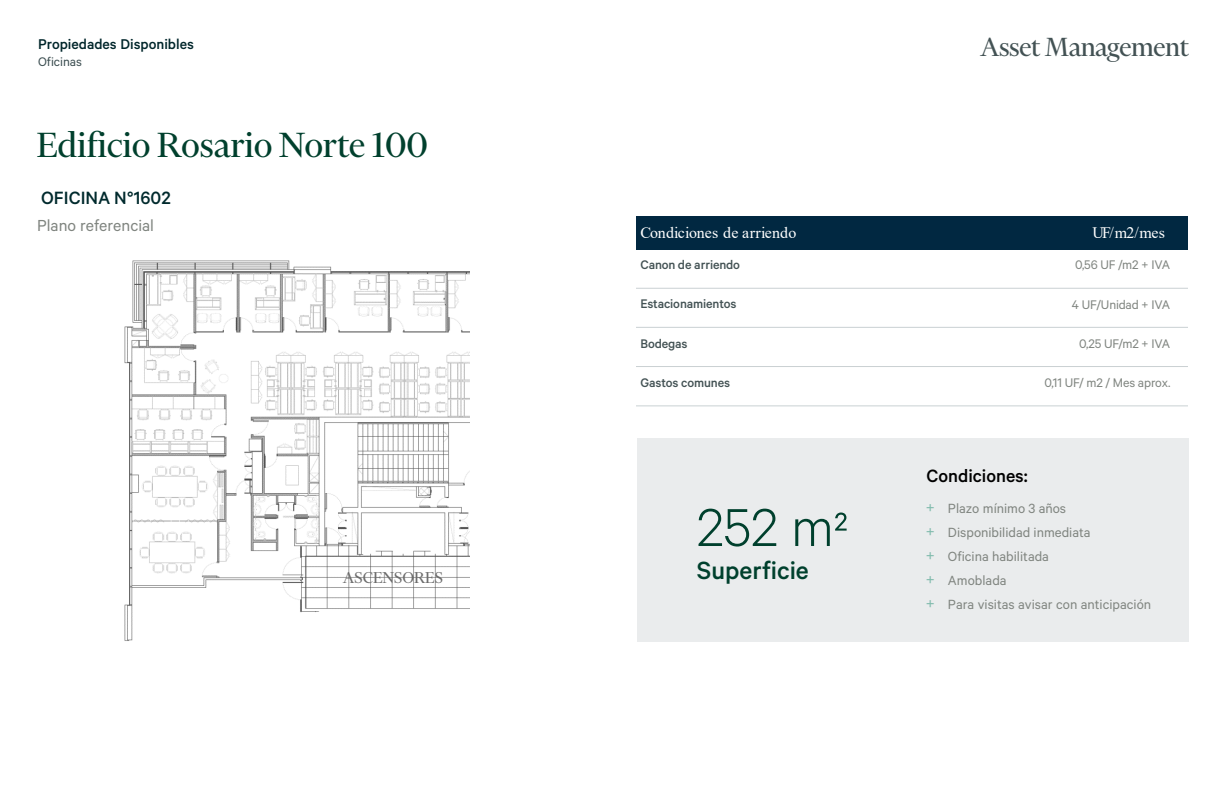
<style>
.page{position:relative;width:1224px;height:792px;background:#fff}
.page>*{position:absolute;margin:0;border:0;box-sizing:border-box;transform-origin:0 0}
.t1{font:300 60px "Calibre";color:#00402d}
.t2{font:40px "Financier Display";color:#00402d}
.t3{font:30px "Financier Display";letter-spacing:-.01em;color:#435254}
.t4{font:500 28px "Calibre";color:#00402d}
.t5{font:500 20px "Calibre";color:#002a2d}
.t6{font:500 20px "Calibre";color:#000}
.t7{font:18px "Calibre";color:#808580}
.t8{font:18px "Financier Display";color:#6c6c6c}
.t9{font:16px "Times New Roman";letter-spacing:.005em;color:#fff}
.t10{font:500 16px "Calibre";color:#00262b}
.t11{font:15px "Calibre";color:#808580}
.t12{font:14px "Calibre";letter-spacing:-.01em;color:#808580}
.t13{font:500 14px "Calibre";letter-spacing:-.01em;color:#435254}
.t14{font:14px "Calibre";color:#3c4e51}
.s1{font-size:54px}
.s2{font-size:18px;color:#81bbad}
</style>
<div class="page">
<div style="left:637px;top:438px;width:552px;height:204px;background:#eaeced"></div>
<div style="left:636px;top:216px;width:209px;height:33px;background:#012841"></div>
<div style="left:845px;top:216px;width:343px;height:33px;background:#012841"></div>
<hr style="left:636px;top:288px;width:552px;height:1px;background:#cad1d3">
<hr style="left:636px;top:327px;width:552px;height:1px;background:#cad1d3">
<hr style="left:636px;top:366px;width:552px;height:1px;background:#cad1d3">
<hr style="left:636px;top:406px;width:552px;height:1px;background:#cad1d3">
<img style="left:124px;top:260px;width:346px;height:381px">
<p class="t10" style="left:38px;top:34px;width:157px">Propiedades Disponibles</p>
<p class="t14" style="left:38px;top:54px;width:45px">Oficinas</p>
<p class="t2" style="left:37px;top:124px;width:393px">Edificio Rosario Norte 100</p>
<p class="t5" style="left:41px;top:187px;width:131px">OFICINA N°1602</p>
<p class="t7" style="left:37px;top:215px;width:118px">Plano referencial</p>
<p class="t8" style="left:343px;top:568px;width:101px">ASCENSORES</p>
<p class="t3" style="left:980px;top:31px;width:210px">Asset Management</p>
<p class="t9" style="left:641px;top:221px;width:157px">Condiciones de arriendo</p>
<p class="t9" style="left:1093px;top:221px;width:74px">UF/m2/mes</p>
<p class="t13" style="left:640px;top:257px;width:101px">Canon de arriendo</p>
<p class="t12" style="left:1075px;top:257px;width:97px">0,56 UF /m2 + IVA</p>
<p class="t13" style="left:640px;top:296px;width:98px">Estacionamientos</p>
<p class="t12" style="left:1072px;top:296px;width:100px">4 UF/Unidad + IVA</p>
<p class="t13" style="left:640px;top:335px;width:49px">Bodegas</p>
<p class="t12" style="left:1079px;top:335px;width:93px">0,25 UF/m2 + IVA</p>
<p class="t13" style="left:640px;top:374px;width:91px">Gastos comunes</p>
<p class="t12" style="left:1044px;top:374px;width:128px">0,11 UF/ m2 / Mes aprox.</p>
<p class="t1" style="left:697px;top:492px;width:153px">252 m<span class="s1">²</span></p>
<p class="t4" style="left:697px;top:554px;width:113px">Superficie</p>
<p class="t6" style="left:926px;top:464px;width:103px">Condiciones:</p>
<p class="t11" style="left:926px;top:499px;width:142px"><span class="s2">+</span> Plazo mínimo 3 años</p>
<p class="t11" style="left:926px;top:523px;width:167px"><span class="s2">+</span> Disponibilidad inmediata</p>
<p class="t11" style="left:926px;top:547px;width:125px"><span class="s2">+</span> Oficina habilitada</p>
<p class="t11" style="left:926px;top:571px;width:83px"><span class="s2">+</span> Amoblada</p>
<p class="t11" style="left:926px;top:595px;width:227px"><span class="s2">+</span> Para visitas avisar con anticipación</p>
</div>
